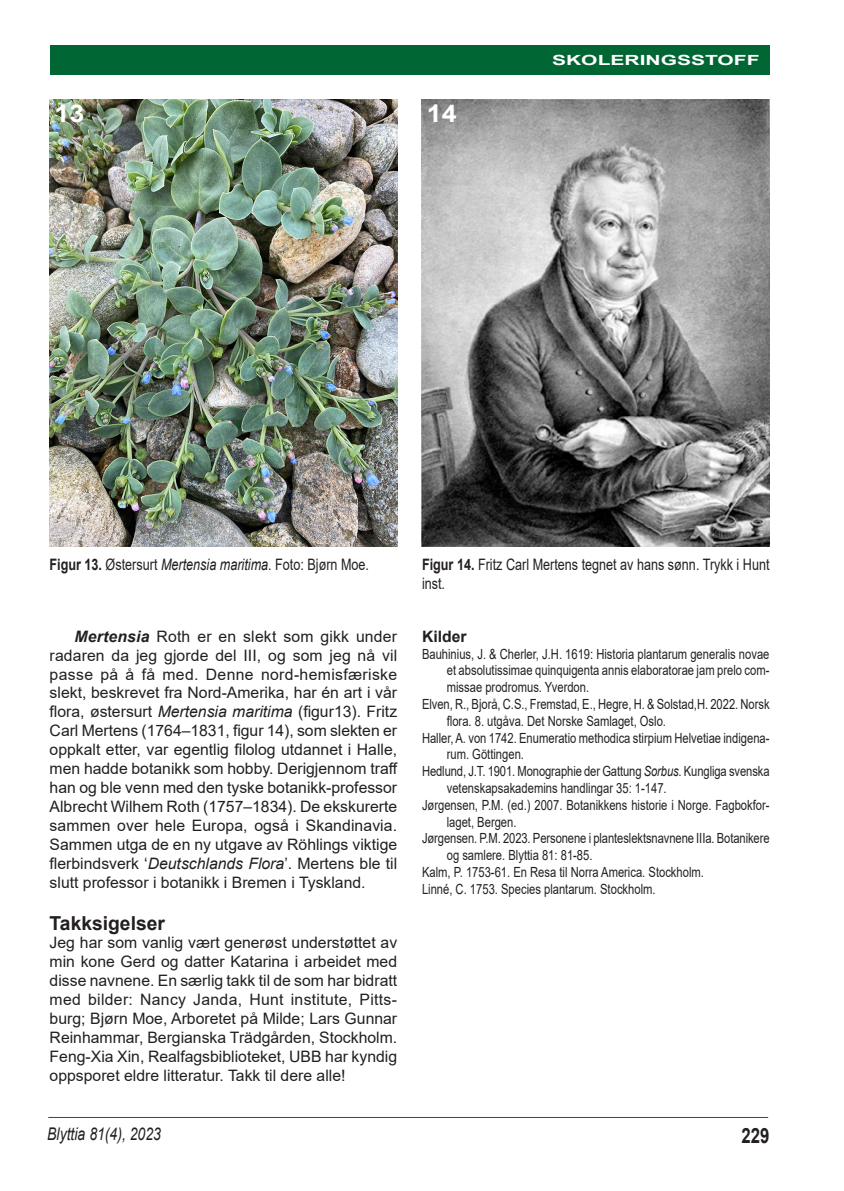
<style>
.page{position:relative;width:844px;height:1191px;background:#fff}
.page>*{position:absolute;margin:0;border:0;box-sizing:border-box;transform-origin:0 0}
.Småstykke_overskrift{font:700 24.5px "Arial";color:#fff;scale:1.1 1}
.t1{font:700 21px "Arial";color:#231f20;scale:.8 1}
._31_Artikkel_mellomt{font:700 19.25px "Arial";color:#231f20}
.t2{font:italic 17.5px "Arial";color:#231f20;scale:.8 1}
._33_Artikkel_brødtek{font:15.75px/18.9px "Arial";color:#231f20;text-align:justify}
._32_Artikkel_brødtek{font:15.75px/18.9px "Arial";color:#231f20;text-align:justify}
._51_Figurtekst{font:15.75px/18.9px "Arial";color:#231f20;scale:.8 1}
._41_Litteraturliste{font:700 15.75px "Arial";color:#231f20}
._42_Litteraturliste{font:14px/16.8px "Arial";color:#231f20;scale:.8 1}
.t3{font:700 14px "Arial";color:#fff;scale:1.5 1}
.s1{font-weight:700}
.s2{font-style:italic}
.s3{font-weight:700;font-style:italic}
</style>
<div class="page">
<hr style="left:48px;top:1117px;width:720px;height:1px;background:#063">
<img style="left:50px;top:99px;width:347px;height:447px">
<img style="left:422px;top:99px;width:347px;height:447px">
<div style="left:50px;top:45px;width:719px;height:29px;background:#063"></div>
<p class="Småstykke_overskrift" style="left:55px;top:96px;width:29px">13</p>
<p class="Småstykke_overskrift" style="left:427px;top:96px;width:29px">14</p>
<p class="t3" style="left:552px;top:50px;width:140px">SKOLERINGSSTOFF</p>
<p class="_51_Figurtekst" style="left:50px;top:554px;width:401px"><span class="s1">Figur 13.</span> Østersurt <span class="s2">Mertensia maritima</span>. Foto: Bjørn Moe.</p>
<p class="_51_Figurtekst" style="left:422px;top:554px;width:436px"><span class="s1">Figur 14.</span> Fritz Carl Mertens tegnet av hans sønn. Trykk i Hunt inst.</p>
<p class="_33_Artikkel_brødtek" style="left:50px;top:626px;width:349px;text-indent:25px"><span class="s3">Mertensia</span> Roth er en slekt som gikk under radaren da jeg gjorde del III, og som jeg nå vil passe på å få med. Denne nord-hemisfæriske slekt, beskrevet fra Nord-Amerika, har én art i vår flora, østersurt <span class="s2">Mertensia maritima</span> (figur13). Fritz Carl Mertens (1764–1831, figur 14), som slekten er oppkalt etter, var egentlig filolog utdannet i Halle, men hadde botanikk som hobby. Derigjennom traff han og ble venn med den tyske botanikk-professor Albrecht Wilhem Roth (1757–1834). De ekskurerte sammen over hele Europa, også i Skandinavia.<br>Sammen utga de en ny utgave av Röhlings viktige flerbindsverk ‘<span class="s2">Deutschlands Flora</span>’. Mertens ble til slutt professor i botanikk i Bremen i Tyskland.</p>
<p class="_31_Artikkel_mellomt" style="left:50px;top:909px;width:117px">Takksigelser</p>
<p class="_32_Artikkel_brødtek" style="left:50px;top:933px;width:349px">Jeg har som vanlig vært generøst understøttet av min kone Gerd og datter Katarina i arbeidet med disse navnene. En særlig takk til de som har bidratt med bilder: Nancy Janda, Hunt institute, Pitts&shy;burg; Bjørn Moe, Arboretet på Milde; Lars Gunnar Reinhammar, Bergianska Trädgården, Stockholm.<br>Feng-Xia Xin, Realfagsbiblioteket, UBB har kyndig oppsporet eldre litteratur. Takk til dere alle!</p>
<p class="_41_Litteraturliste" style="left:422px;top:625px;width:46px">Kilder</p>
<p class="_42_Litteraturliste" style="left:446px;top:645px;width:405px;text-align:justify;text-indent:-25px">Bauhinius, J. &amp; Cherler, J.H. 1619: Historia plantarum generalis novae et absolutissimae quinquigenta annis elaboratorae jam prelo com&shy;missae prodromus. Yverdon.</p>
<p class="_42_Litteraturliste" style="left:446px;top:695px;width:405px;text-indent:-25px">Elven, R., Bjorå, C.S., Fremstad, E., Hegre, H. &amp; Solstad,H. 2022. Norsk flora. 8. utgåva. Det Norske Samlaget, Oslo.</p>
<p class="_42_Litteraturliste" style="left:446px;top:729px;width:405px;text-indent:-25px">Haller, A. von 1742. Enumeratio methodica stirpium Helvetiae indigena&shy;rum. Göttingen.</p>
<p class="_42_Litteraturliste" style="left:446px;top:762px;width:405px;text-indent:-25px">Hedlund, J.T. 1901. Monographie der Gattung <span class="s2">Sorbus</span>. Kungliga svenska vetenskapsakademins handlingar 35: 1-147.</p>
<p class="_42_Litteraturliste" style="left:446px;top:796px;width:405px;text-indent:-25px">Jørgensen, P.M. (ed.) 2007. Botanikkens historie i Norge. Fagbokfor&shy;laget, Bergen.</p>
<p class="_42_Litteraturliste" style="left:446px;top:830px;width:405px;text-indent:-25px">Jørgensen. P.M. 2023. Personene i planteslektsnavnene IIIa. Botanikere og samlere. Blyttia 81: 81-85.</p>
<p class="_42_Litteraturliste" style="left:422px;top:863px;width:354px">Kalm, P. 1753-61. En Resa til Norra America. Stockholm.</p>
<p class="_42_Litteraturliste" style="left:422px;top:880px;width:293px">Linné, C. 1753. Species plantarum. Stockholm.</p>
<p class="t2" style="left:47px;top:1122px;width:144px">Blyttia 81(4), 2023</p>
<h2 class="t1" style="left:741px;top:1120px;width:37px">229</h2>
</div>
